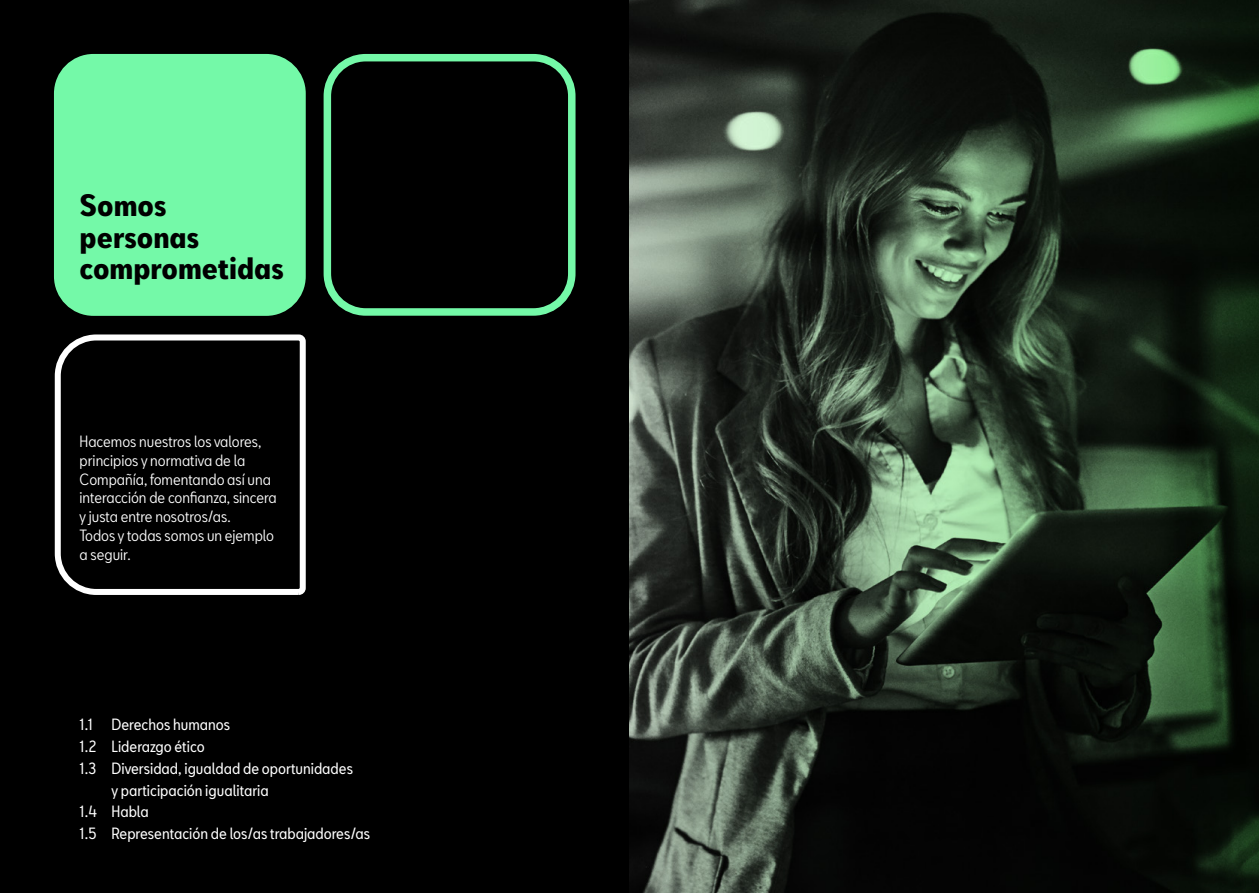
<style>
.page{position:relative;width:1259px;height:893px;background:#000}
.page>*{position:absolute;margin:0;border:0;box-sizing:border-box;transform-origin:0 0}
.t1{font:700 condensed 28.5px/31.5px "SEATBCN";color:#000}
.t2{font:condensed 15px/18.8px "SEATBCN";color:#fff}
.t3{font:condensed 15px "SEATBCN";color:#fff}
</style>
<div class="page">
<img style="left:629px;top:0;width:630px;height:893px">
<div style="left:54px;top:54px;width:252px;height:262px;background:#74f9a8;border-radius:40px"></div>
<div style="left:323px;top:54px;width:252px;height:262px;border:8px solid #74f9a8;border-radius:38px"></div>
<svg style="left:54px;top:334px;width:252px;height:261px"></svg>
<h1 class="t1" style="left:80px;top:191px;width:206px">Somos personas comprometidas</h1>
<p class="t2" style="left:80px;top:432px;width:199px">Hacemos nuestros los valores, principios y normativa de la<br>Compañía, fomentando así una interacción de confianza, sincera y justa entre nosotros/as.<br>Todos y todas somos un ejemplo a seguir.</p>
<p class="t3" style="left:80px;top:711px;width:152px">1.1 Derechos humanos</p>
<p class="t3" style="left:80px;top:733px;width:127px">1.2 Liderazgo ético</p>
<p class="t3" style="left:80px;top:755px;width:275px">1.3 Diversidad, igualdad de oportunidades</p>
<p class="t3" style="left:111px;top:776px;width:159px">y participación igualitaria</p>
<p class="t3" style="left:80px;top:798px;width:71px">1.4 Habla</p>
<p class="t3" style="left:80px;top:820px;width:292px">1.5 Representación de los/as trabajadores/as</p>
</div>
